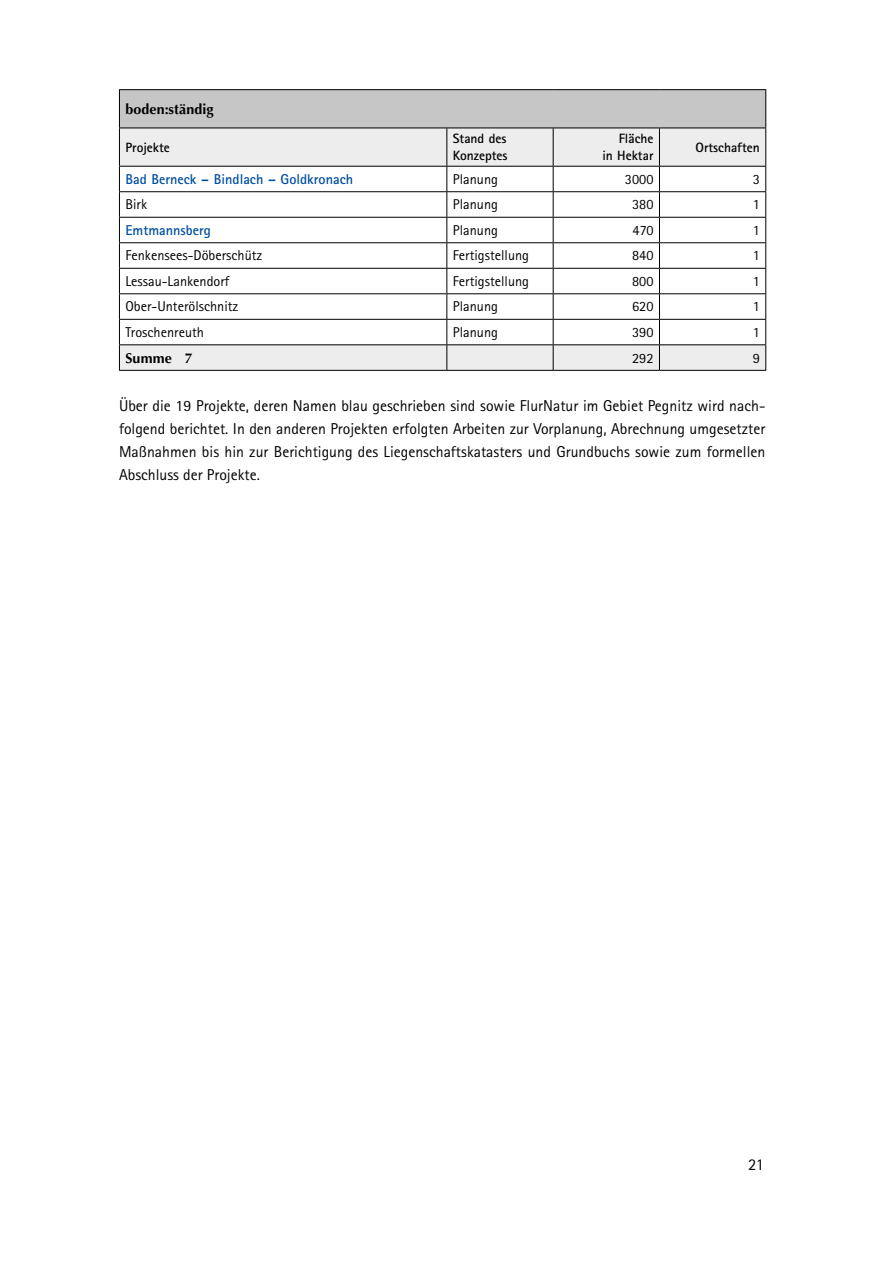
<style>
.page{position:relative;width:893px;height:1263px;background:#fff}
.page>*{position:absolute;margin:0;border:0;box-sizing:border-box;transform-origin:0 0}
.t1{font:16.5px "Rotis Sans Serif Pro";color:#000}
.p-fliess{font:15.75px/23.2px "Rotis Sans Serif Pro";color:#000;text-align:justify}
.p-tab-fliess{font:14.25px "Rotis Sans Serif Pro";color:#000}
.p-tab-fliess-2{font:700 14.25px "Rotis Sans Serif Pro";color:#004f9f}
.p-tab-head{font:700 14.25px "Optima LT Std";letter-spacing:.01em;color:#000}
.p-tab-summe{font:700 14.25px "Optima LT Std";letter-spacing:.01em;color:#000}
.p-tab-kopf{font:700 13.5px/16.5px "Rotis Sans Serif Pro";color:#000}
</style>
<div class="page">
<div style="left:119px;top:90px;width:647px;height:38px;background:#c6c6c6"></div>
<svg style="left:120px;top:129px;width:645px;height:241px"></svg>
<hr style="left:119px;top:89px;width:328px;height:1px;background:#000">
<hr style="left:119px;top:90px;width:1px;height:38px;background:#000">
<hr style="left:447px;top:89px;width:106px;height:1px;background:#000">
<hr style="left:553px;top:89px;width:106px;height:1px;background:#000">
<hr style="left:659px;top:89px;width:107px;height:1px;background:#000">
<hr style="left:765px;top:90px;width:1px;height:38px;background:#000">
<hr style="left:119px;top:128px;width:328px;height:1px;background:#000">
<hr style="left:119px;top:128px;width:1px;height:38px;background:#000">
<hr style="left:447px;top:128px;width:106px;height:1px;background:#000">
<hr style="left:446px;top:128px;width:1px;height:38px;background:#000">
<hr style="left:553px;top:128px;width:106px;height:1px;background:#000">
<hr style="left:553px;top:128px;width:1px;height:38px;background:#000">
<hr style="left:659px;top:128px;width:107px;height:1px;background:#000">
<hr style="left:659px;top:128px;width:1px;height:38px;background:#000">
<hr style="left:765px;top:128px;width:1px;height:38px;background:#000">
<hr style="left:119px;top:166px;width:328px;height:1px;background:#000">
<hr style="left:447px;top:166px;width:106px;height:1px;background:#000">
<hr style="left:553px;top:166px;width:106px;height:1px;background:#000">
<hr style="left:659px;top:166px;width:107px;height:1px;background:#000">
<hr style="left:119px;top:191px;width:328px;height:1px;background:#000">
<hr style="left:447px;top:191px;width:106px;height:1px;background:#000">
<hr style="left:553px;top:191px;width:106px;height:1px;background:#000">
<hr style="left:659px;top:191px;width:107px;height:1px;background:#000">
<hr style="left:119px;top:217px;width:328px;height:1px;background:#000">
<hr style="left:447px;top:217px;width:106px;height:1px;background:#000">
<hr style="left:553px;top:217px;width:106px;height:1px;background:#000">
<hr style="left:659px;top:217px;width:107px;height:1px;background:#000">
<hr style="left:119px;top:242px;width:328px;height:1px;background:#000">
<hr style="left:447px;top:242px;width:106px;height:1px;background:#000">
<hr style="left:553px;top:242px;width:106px;height:1px;background:#000">
<hr style="left:659px;top:242px;width:107px;height:1px;background:#000">
<hr style="left:119px;top:268px;width:328px;height:1px;background:#000">
<hr style="left:447px;top:268px;width:106px;height:1px;background:#000">
<hr style="left:553px;top:268px;width:106px;height:1px;background:#000">
<hr style="left:659px;top:268px;width:107px;height:1px;background:#000">
<hr style="left:119px;top:293px;width:328px;height:1px;background:#000">
<hr style="left:447px;top:293px;width:106px;height:1px;background:#000">
<hr style="left:553px;top:293px;width:106px;height:1px;background:#000">
<hr style="left:659px;top:293px;width:107px;height:1px;background:#000">
<hr style="left:119px;top:319px;width:328px;height:1px;background:#000">
<hr style="left:447px;top:319px;width:106px;height:1px;background:#000">
<hr style="left:553px;top:319px;width:106px;height:1px;background:#000">
<hr style="left:659px;top:319px;width:107px;height:1px;background:#000">
<hr style="left:119px;top:344px;width:328px;height:1px;background:#000">
<svg style="left:119px;top:167px;width:1px;height:203px"></svg>
<hr style="left:447px;top:344px;width:106px;height:1px;background:#000">
<svg style="left:446px;top:167px;width:1px;height:203px"></svg>
<hr style="left:553px;top:344px;width:106px;height:1px;background:#000">
<svg style="left:553px;top:167px;width:1px;height:203px"></svg>
<hr style="left:659px;top:344px;width:107px;height:1px;background:#000">
<svg style="left:659px;top:167px;width:1px;height:203px"></svg>
<svg style="left:765px;top:167px;width:1px;height:203px"></svg>
<hr style="left:119px;top:370px;width:328px;height:1px;background:#000">
<hr style="left:447px;top:370px;width:106px;height:1px;background:#000">
<hr style="left:553px;top:370px;width:106px;height:1px;background:#000">
<hr style="left:659px;top:370px;width:107px;height:1px;background:#000">
<p class="p-tab-head" style="left:125px;top:101px;width:90px">boden:ständig</p>
<p class="p-tab-kopf" style="left:125px;top:139px;width:46px">Projekte</p>
<p class="p-tab-kopf" style="left:453px;top:131px;width:56px">Stand des<br>Konzeptes</p>
<p class="p-tab-kopf" style="left:602px;top:131px;width:53px;text-align:right">Fläche<br>in Hektar</p>
<p class="p-tab-kopf" style="left:695px;top:139px;width:66px">Ortschaften</p>
<p class="p-tab-fliess-2" style="left:125px;top:170px;width:229px">Bad Berneck – Bindlach – Goldkronach</p>
<p class="p-tab-fliess" style="left:453px;top:171px;width:47px">Planung</p>
<p class="p-tab-fliess" style="left:625px;top:171px;width:30px">3000</p>
<p class="p-tab-fliess" style="left:753px;top:171px;width:9px">3</p>
<p class="p-tab-fliess" style="left:125px;top:196px;width:23px">Birk</p>
<p class="p-tab-fliess" style="left:453px;top:196px;width:47px">Planung</p>
<p class="p-tab-fliess" style="left:632px;top:196px;width:23px">380</p>
<p class="p-tab-fliess" style="left:753px;top:196px;width:9px">1</p>
<p class="p-tab-fliess-2" style="left:125px;top:221px;width:87px">Emtmannsberg</p>
<p class="p-tab-fliess" style="left:453px;top:222px;width:47px">Planung</p>
<p class="p-tab-fliess" style="left:633px;top:222px;width:22px">470</p>
<p class="p-tab-fliess" style="left:753px;top:222px;width:9px">1</p>
<p class="p-tab-fliess" style="left:125px;top:247px;width:138px">Fenkensees-Döberschütz</p>
<p class="p-tab-fliess" style="left:453px;top:247px;width:78px">Fertigstellung</p>
<p class="p-tab-fliess" style="left:632px;top:247px;width:23px">840</p>
<p class="p-tab-fliess" style="left:753px;top:247px;width:9px">1</p>
<p class="p-tab-fliess" style="left:125px;top:273px;width:105px">Lessau-Lankendorf</p>
<p class="p-tab-fliess" style="left:453px;top:273px;width:78px">Fertigstellung</p>
<p class="p-tab-fliess" style="left:632px;top:273px;width:23px">800</p>
<p class="p-tab-fliess" style="left:753px;top:273px;width:9px">1</p>
<p class="p-tab-fliess" style="left:125px;top:298px;width:114px">Ober-Unterölschnitz</p>
<p class="p-tab-fliess" style="left:453px;top:298px;width:47px">Planung</p>
<p class="p-tab-fliess" style="left:632px;top:298px;width:23px">620</p>
<p class="p-tab-fliess" style="left:753px;top:298px;width:9px">1</p>
<p class="p-tab-fliess" style="left:125px;top:324px;width:80px">Troschenreuth</p>
<p class="p-tab-fliess" style="left:453px;top:324px;width:47px">Planung</p>
<p class="p-tab-fliess" style="left:632px;top:324px;width:23px">390</p>
<p class="p-tab-fliess" style="left:753px;top:324px;width:9px">1</p>
<p class="p-tab-summe" style="left:125px;top:350px;width:69px">Summe 7</p>
<p class="p-tab-fliess" style="left:632px;top:349px;width:23px">292</p>
<p class="p-tab-fliess" style="left:753px;top:349px;width:9px">9</p>
<p class="p-fliess" style="left:119px;top:394px;width:648px">Über die 19 Projekte, deren Namen blau geschrieben sind sowie FlurNatur im Gebiet Pegnitz wird nach&shy;folgend berichtet. In den anderen Projekten erfolgten Arbeiten zur Vorplanung, Abrechnung umgesetzter Maßnahmen bis hin zur Berichtigung des Liegenschaftskatasters und Grundbuchs sowie zum formellen Abschluss der Projekte.</p>
<p class="t1" style="left:748px;top:1154px;width:17px">21</p>
</div>
